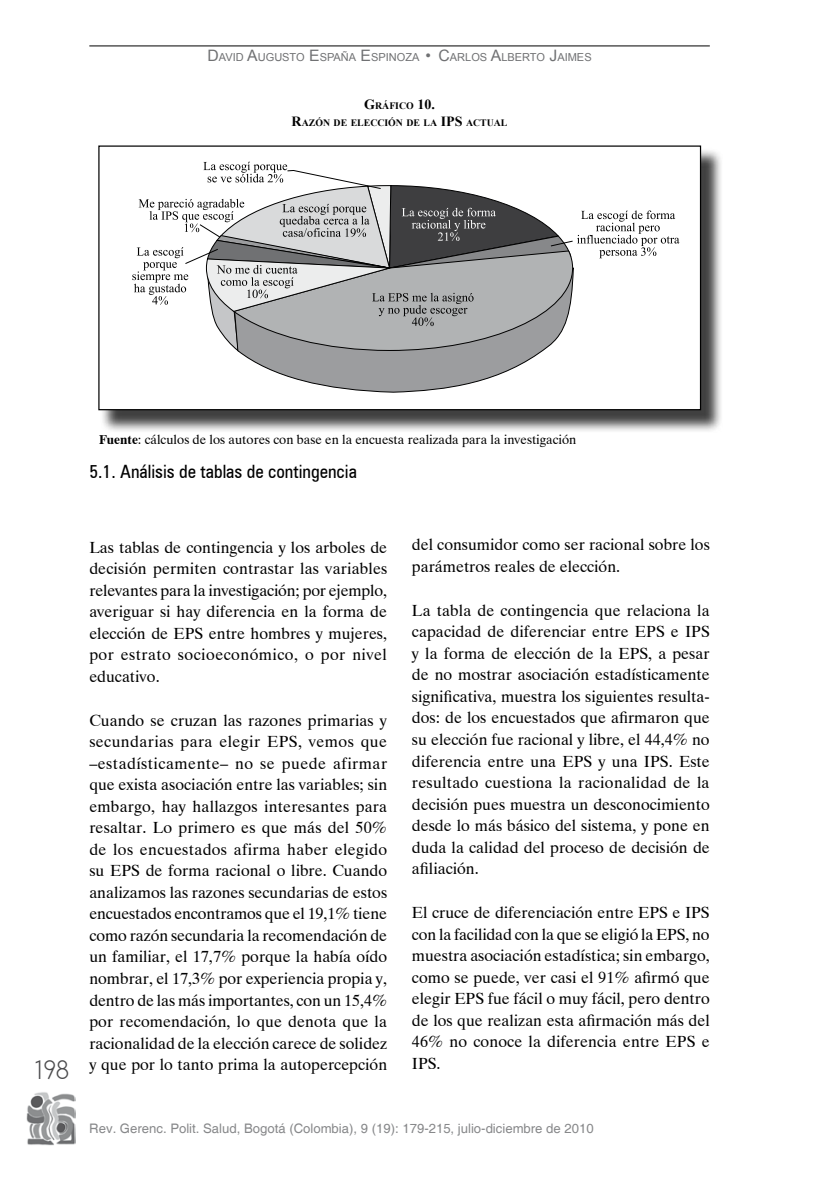
<style>
.page{position:relative;width:819px;height:1191px;background:#fff}
.page>*{position:absolute;margin:0;border:0;box-sizing:border-box;transform-origin:0 0}
.t1{font:28px "Plaza D";color:#4b4b4d}
.t2{font:condensed 18.38px "Zurich BT";color:#000}
.t3{font:16.1px/21.5px "Dutch 801 BT";color:#000;text-align:justify}
.t4{font:13.12px "Helvetica";color:#87888a}
.t5{font:13.12px "Dutch 801 BT";color:#000}
.t6{font:11.03px "Arial";color:#707173}
.t7{font:700 9.8px/16.8px "Times New Roman";color:#000}
.s1{font-size:15.75px}
.s2{font-size:14px}
.s3{font-weight:700}
</style>
<div class="page">
<img style="left:26px;top:1092px;width:49px;height:53px">
<hr style="left:89px;top:46px;width:620px;height:1px;background:#000">
<div style="left:100px;top:148px;width:630px;height:292px;background:#000;opacity:.75"></div>
<div style="left:99px;top:146px;width:601px;height:264px;background:#fff"></div>
<div style="left:98px;top:145px;width:603px;height:265px;border:1px solid #000"></div>
<svg style="left:239px;top:352px;width:303px;height:40px"></svg>
<svg style="left:132px;top:162px;width:547px;height:190px"></svg>
<p class="t6" style="left:207px;top:49px;width:386px"><span class="s1">D</span>AVID <span class="s1">A</span>UGUSTO <span class="s1">E</span>SPAÑA <span class="s1">E</span>SPINOZA <span class="s1">• C</span>ARLOS <span class="s1">A</span>LBERTO <span class="s1">J</span>AIMES</p>
<p class="t7" style="left:291px;top:97px;width:158px;text-indent:73px"><span class="s2">G</span>RÁFICO <span class="s2">10.<br>R</span>AZÓN DE ELECCIÓN DE LA <span class="s2">IPS</span></p>
<p class="t7" style="left:466px;top:114px;width:43px">ACTUAL</p>
<p class="t5" style="left:99px;top:430px;width:478px"><span class="s3">Fuente</span>: cálculos de los autores con base en la encuesta realizada para la investigación</p>
<p class="t2" style="left:89px;top:460px;width:269px">5.1. Análisis de tablas de contingencia</p>
<h1 class="t1" style="left:33px;top:1055px;width:37px">198</h1>
<p class="t3" style="left:89px;top:535px;width:299px">Las tablas de contingencia y los arboles de decisión permiten contrastar las variables relevantes para la investigación; por ejemplo, averiguar si hay diferencia en la forma de elección de EPS entre hombres y mujeres, por estrato socioeconómico, o por nivel educativo.</p>
<p class="t3" style="left:89px;top:708px;width:299px">Cuando se cruzan las razones primarias y secundarias para elegir EPS, vemos que –estadísticamente– no se puede afirmar que exista asociación entre las variables; sin embargo, hay hallazgos interesantes para resaltar. Lo primero es que más del 50% de los encuestados afirma haber elegido su EPS de forma racional o libre. Cuando analizamos las razones secundarias de estos encuestados encontramos que el 19,1% tiene como razón secundaria la recomendación de un familiar, el 17,7% porque la había oído nombrar, el 17,3% por experiencia propia y, dentro de las más importantes, con un 15,4% por recomendación, lo que denota que la racionalidad de la elección carece de solidez y que por lo tanto prima la autopercepción</p>
<p class="t3" style="left:412px;top:533px;width:299px">del consumidor como ser racional sobre los parámetros reales de elección.</p>
<p class="t3" style="left:412px;top:599px;width:299px">La tabla de contingencia que relaciona la capacidad de diferenciar entre EPS e IPS y la forma de elección de la EPS, a pesar de no mostrar asociación estadísticamente significativa, muestra los siguientes resulta&shy;dos: de los encuestados que afirmaron que su elección fue racional y libre, el 44,4% no diferencia entre una EPS y una IPS. Este resultado cuestiona la racionalidad de la decisión pues muestra un desconocimiento desde lo más básico del sistema, y pone en duda la calidad del proceso de decisión de afiliación.</p>
<p class="t3" style="left:412px;top:901px;width:299px">El cruce de diferenciación entre EPS e IPS con la facilidad con la que se eligió la EPS, no muestra asociación estadística; sin embargo, como se puede, ver casi el 91% afirmó que elegir EPS fue fácil o muy fácil, pero dentro de los que realizan esta afirmación más del 46% no conoce la diferencia entre EPS e IPS.</p>
<p class="t4" style="left:89px;top:1121px;width:506px">Rev. Gerenc. Polit. Salud, Bogotá (Colombia), 9 (19): 179-215, julio-diciembre de 2010</p>
</div>
